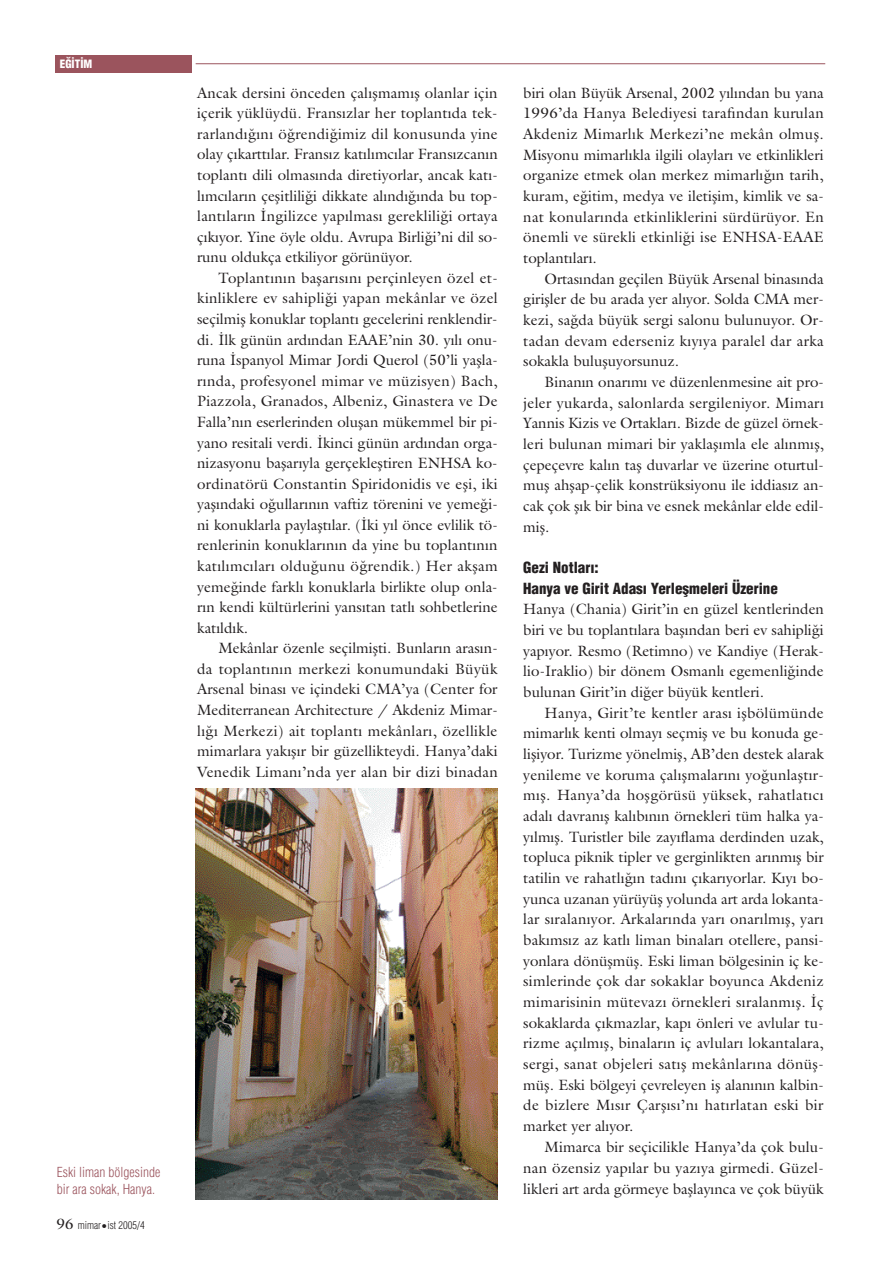
<style>
.page{position:relative;width:893px;height:1263px;background:#fff}
.page>*{position:absolute;margin:0;border:0;box-sizing:border-box;transform-origin:0 0}
.t1{font:15px/20.7px "Galliard Turk";color:#231f20;text-align:justify}
.t2{font:15px/20.7px "Helvetica Cond Black Turk";color:#231f20}
.t3{font:13.5px/16.5px "Helvetica Cond Light Turk";color:#9b545d}
.t4{font:11.25px "Helvetica Cond Black Turk";color:#fff}
.t5{font:10.5px "Helvetica Cond Light Turk";color:#231f20}
.s1{font-family:"Galliard Turk";font-size:15px}
</style>
<div class="page">
<hr style="left:196px;top:63px;width:629px;height:1px;background:#9b545d">
<div style="left:55px;top:55px;width:136px;height:17px;background:#9b545d"></div>
<img style="left:196px;top:788px;width:301px;height:411px">
<p class="t4" style="left:60px;top:60px;width:34px">E⁄‹T‹M</p>
<p class="t3" style="left:57px;top:1165px;width:105px">Eski liman bölgesinde bir ara sokak, Hanya.</p>
<p class="t5" style="left:57px;top:1221px;width:89px"><span class="s1">96</span> mimar•ist 2005/4</p>
<p class="t1" style="left:197px;top:84px;width:302px">Ancak dersini önceden çal›flmam›fl olanlar için içerik yüklüydü. Frans›zlar her toplant›da tek&shy;rarland›¤›n› ö¤rendi¤imiz dil konusunda yine olay ç›kartt›lar. Frans›z kat›l›mc›lar Frans›zcan›n toplant› dili olmas›nda diretiyorlar, ancak kat›- l›mc›lar›n çeflitlili¤i dikkate al›nd›¤›nda bu top&shy;lant›lar›n ‹ngilizce yap›lmas› gereklili¤i ortaya ç›k›yor. Yine öyle oldu. Avrupa Birli¤i’ni dil so&shy;runu oldukça etkiliyor görünüyor.</p>
<p class="t1" style="left:197px;top:269px;width:302px;text-indent:21px">Toplant›n›n baflar›s›n› perçinleyen özel et&shy;kinliklere ev sahipli¤i yapan mekânlar ve özel seçilmifl konuklar toplant› gecelerini renklendir&shy;di. ‹lk günün ard›ndan EAAE’nin 30. y›l› onu&shy;runa ‹spanyol Mimar Jordi Querol (50’li yaflla&shy;r›nda, profesyonel mimar ve müzisyen) Bach, Piazzola, Granados, Albeniz, Ginastera ve De Falla’n›n eserlerinden oluflan mükemmel bir pi&shy;yano resitali verdi. ‹kinci günün ard›ndan orga&shy;nizasyonu baflar›yla gerçeklefltiren ENHSA ko&shy;ordinatörü Constantin Spiridonidis ve efli, iki yafl›ndaki o¤ullar›n›n vaftiz törenini ve yeme¤i&shy;ni konuklarla paylaflt›lar. (‹ki y›l önce evlilik tö&shy;renlerinin konuklar›n›n da yine bu toplant›n›n kat›l›mc›lar› oldu¤unu ö¤rendik.) Her akflam yeme¤inde farkl› konuklarla birlikte olup onla&shy;r›n kendi kültürlerini yans›tan tatl› sohbetlerine kat›ld›k.</p>
<p class="t1" style="left:197px;top:639px;width:302px;text-indent:21px">Mekânlar özenle seçilmiflti. Bunlar›n aras›n&shy;da toplant›n›n merkezi konumundaki Büyük Arsenal binas› ve içindeki CMA’ya (Center for Mediterranean Architecture / Akdeniz Mimar&shy;l›¤› Merkezi) ait toplant› mekânlar›, özellikle mimarlara yak›fl›r bir güzellikteydi. Hanya’daki Venedik Liman›’nda yer alan bir dizi binadan</p>
<p class="t1" style="left:523px;top:84px;width:302px">biri olan Büyük Arsenal, 2002 y›l›ndan bu yana 1996’da Hanya Belediyesi taraf›ndan kurulan Akdeniz Mimarl›k Merkezi’ne mekân olmufl.<br>Misyonu mimarl›kla ilgili olaylar› ve etkinlikleri organize etmek olan merkez mimarl›¤›n tarih, kuram, e¤itim, medya ve iletiflim, kimlik ve sa&shy;nat konular›nda etkinliklerini sürdürüyor. En önemli ve sürekli etkinli¤i ise ENHSA-EAAE toplant›lar›.</p>
<p class="t1" style="left:523px;top:270px;width:302px;text-indent:21px">Ortas›ndan geçilen Büyük Arsenal binas›nda girifller de bu arada yer al›yor. Solda CMA mer&shy;kezi, sa¤da büyük sergi salonu bulunuyor. Or&shy;tadan devam ederseniz k›y›ya paralel dar arka sokakla bulufluyorsunuz.</p>
<p class="t1" style="left:523px;top:373px;width:302px;text-indent:21px">Binan›n onar›m› ve düzenlenmesine ait pro&shy;jeler yukarda, salonlarda sergileniyor. Mimar› Yannis Kizis ve Ortaklar›. Bizde de güzel örnek&shy;leri bulunan mimari bir yaklafl›mla ele al›nm›fl, çepeçevre kal›n tafl duvarlar ve üzerine oturtul&shy;mufl ahflap-çelik konstrüksiyonu ile iddias›z an&shy;cak çok fl›k bir bina ve esnek mekânlar elde edil&shy;mifl.</p>
<p class="t2" style="left:523px;top:558px;width:256px">Gezi Notlar›:<br>Hanya ve Girit Adas› Yerleflmeleri Üzerine</p>
<p class="t1" style="left:523px;top:600px;width:302px">Hanya (Chania) Girit’in en güzel kentlerinden biri ve bu toplant›lara bafl›ndan beri ev sahipli¤i yap›yor. Resmo (Retimno) ve Kandiye (Herak&shy;lio-Iraklio) bir dönem Osmanl› egemenli¤inde bulunan Girit’in di¤er büyük kentleri.</p>
<p class="t1" style="left:523px;top:704px;width:302px;text-indent:21px">Hanya, Girit’te kentler aras› iflbölümünde mimarl›k kenti olmay› seçmifl ve bu konuda ge&shy;lifliyor. Turizme yönelmifl, AB’den destek alarak yenileme ve koruma çal›flmalar›n› yo¤unlaflt›r&shy;m›fl. Hanya’da hoflgörüsü yüksek, rahatlat›c› adal› davran›fl kal›b›n›n örnekleri tüm halka ya&shy;y›lm›fl. Turistler bile zay›flama derdinden uzak, topluca piknik tipler ve gerginlikten ar›nm›fl bir tatilin ve rahatl›¤›n tad›n› ç›kar›yorlar. K›y› bo&shy;yunca uzanan yürüyüfl yolunda art arda lokanta&shy;lar s›ralan›yor. Arkalar›nda yar› onar›lm›fl, yar› bak›ms›z az katl› liman binalar› otellere, pansi&shy;yonlara dönüflmüfl. Eski liman bölgesinin iç ke&shy;simlerinde çok dar sokaklar boyunca Akdeniz mimarisinin mütevaz› örnekleri s›ralanm›fl. ‹ç sokaklarda ç›kmazlar, kap› önleri ve avlular tu&shy;rizme aç›lm›fl, binalar›n iç avlular› lokantalara, sergi, sanat objeleri sat›fl mekânlar›na dönüfl&shy;müfl. Eski bölgeyi çevreleyen ifl alan›n›n kalbin&shy;de bizlere M›s›r Çarfl›s›’n› hat›rlatan eski bir market yer al›yor.</p>
<p class="t1" style="left:523px;top:1138px;width:302px;text-indent:21px">Mimarca bir seçicilikle Hanya’da çok bulu&shy;nan özensiz yap›lar bu yaz›ya girmedi. Güzel&shy;likleri art arda görmeye bafllay›nca ve çok büyük</p>
</div>
